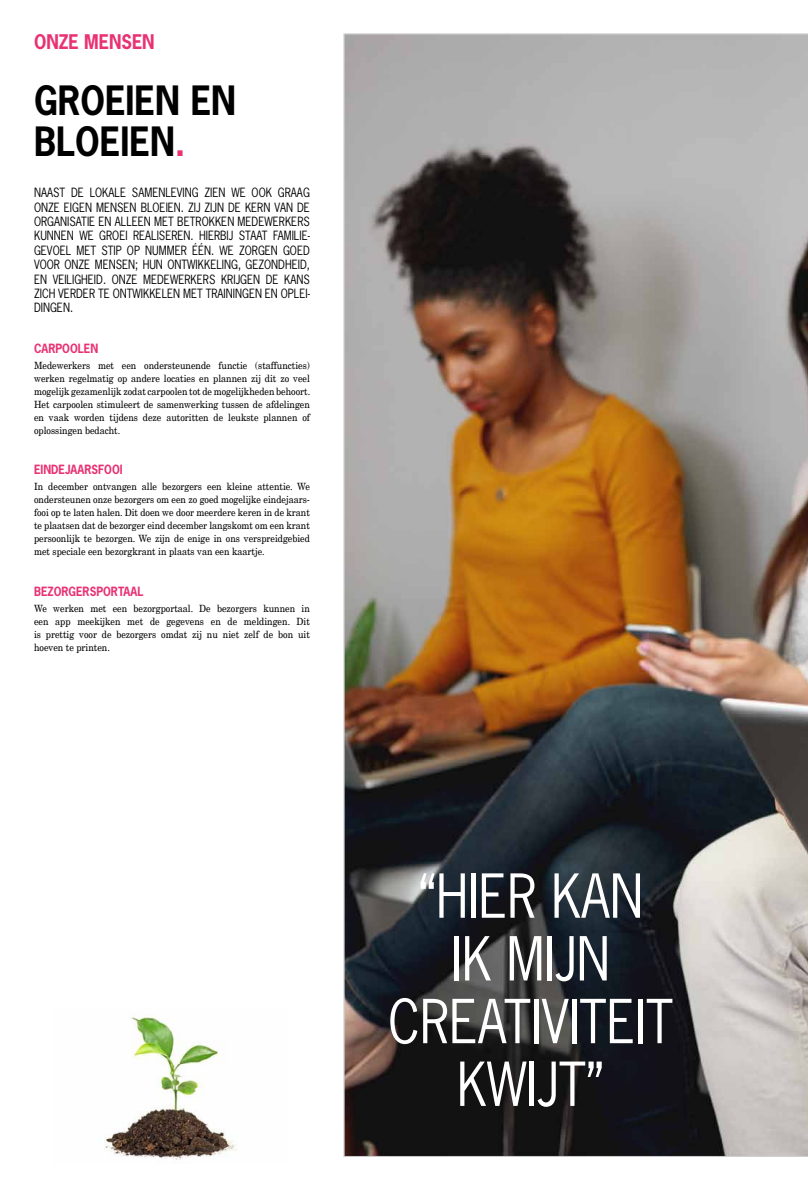
<style>
.page{position:relative;width:808px;height:1191px;background:#fff}
.page>*{position:absolute;margin:0;border:0;box-sizing:border-box;transform-origin:0 0}
.t1{font:57px/62.7px "News Gothic Std";color:#fff;text-align:center;scale:.9 1}
.t2{font:700 38px/41.8px "News Gothic Std";color:#000;scale:.9 1}
.t3{font:700 19px "News Gothic Std";color:#e83273;scale:.9 1}
.t4{font:12px/14.4px "News Gothic Std";color:#000;text-align:justify;scale:.9 1}
.t5{font:700 12px "News Gothic Std";color:#e83273;scale:.9 1}
.t6{font:10px/13px "New Century Schoolbook Roman";color:#000;text-align:justify;scale:.9 1}
.s1{color:#e83273}
</style>
<div class="page">
<img style="left:99px;top:1016px;width:138px;height:144px">
<img style="left:343px;top:34px;width:464px;height:1123px">
<h3 class="t3" style="left:34px;top:29px;width:135px">ONZE MENSEN</h3>
<h2 class="t2" style="left:34px;top:79px;width:226px">GROEIEN EN<br>BLOEIEN<span class="s1">.</span></h2>
<p class="t4" style="left:34px;top:185px;width:308px">NAAST DE LOKALE SAMENLEVING ZIEN WE OOK GRAAG ONZE EIGEN MENSEN BLOEIEN. ZIJ ZIJN DE KERN VAN DE ORGANISATIE EN ALLEEN MET BETROKKEN MEDEWERKERS KUNNEN WE GROEI REALISEREN. HIERBIJ STAAT FAMILIE-GEVOEL MET STIP OP NUMMER ÉÉN. WE ZORGEN GOED VOOR ONZE MENSEN; HUN ONTWIKKELING, GEZONDHEID, EN VEILIGHEID. ONZE MEDEWERKERS KRIJGEN DE KANS ZICH VERDER TE ONTWIKKELEN MET TRAININGEN EN OPLEI-DINGEN.</p>
<p class="t5" style="left:34px;top:340px;width:73px">CARPOOLEN</p>
<p class="t6" style="left:34px;top:359px;width:308px">Medewerkers met een ondersteunende functie (staffuncties) werken regelmatig op andere locaties en plannen zij dit zo veel mogelijk gezamenlijk zodat carpoolen tot de mogelijkheden behoort.<br>Het carpoolen stimuleert de samenwerking tussen de afdelingen en vaak worden tijdens deze autoritten de leukste plannen of oplossingen bedacht.</p>
<p class="t5" style="left:34px;top:462px;width:100px">EINDEJAARSFOOI</p>
<p class="t6" style="left:34px;top:480px;width:308px">In december ontvangen alle bezorgers een kleine attentie. We ondersteunen onze bezorgers om een zo goed mogelijke eindejaars&shy;fooi op te laten halen. Dit doen we door meerdere keren in de krant te plaatsen dat de bezorger eind december langskomt om een krant persoonlijk te bezorgen. We zijn de enige in ons verspreidgebied met speciale een bezorgkrant in plaats van een kaartje.</p>
<p class="t5" style="left:34px;top:583px;width:123px">BEZORGERSPORTAAL</p>
<p class="t6" style="left:34px;top:601px;width:308px">We werken met een bezorgportaal. De bezorgers kunnen in een app meekijken met de gegevens en de meldingen. Dit is prettig voor de bezorgers omdat zij nu niet zelf de bon uit hoeven te printen.</p>
<h1 class="t1" style="left:388px;top:864px;width:318px">“HIER KAN<br>IK MIJN<br>CREATIVITEIT<br>KWIJT”</h1>
</div>
